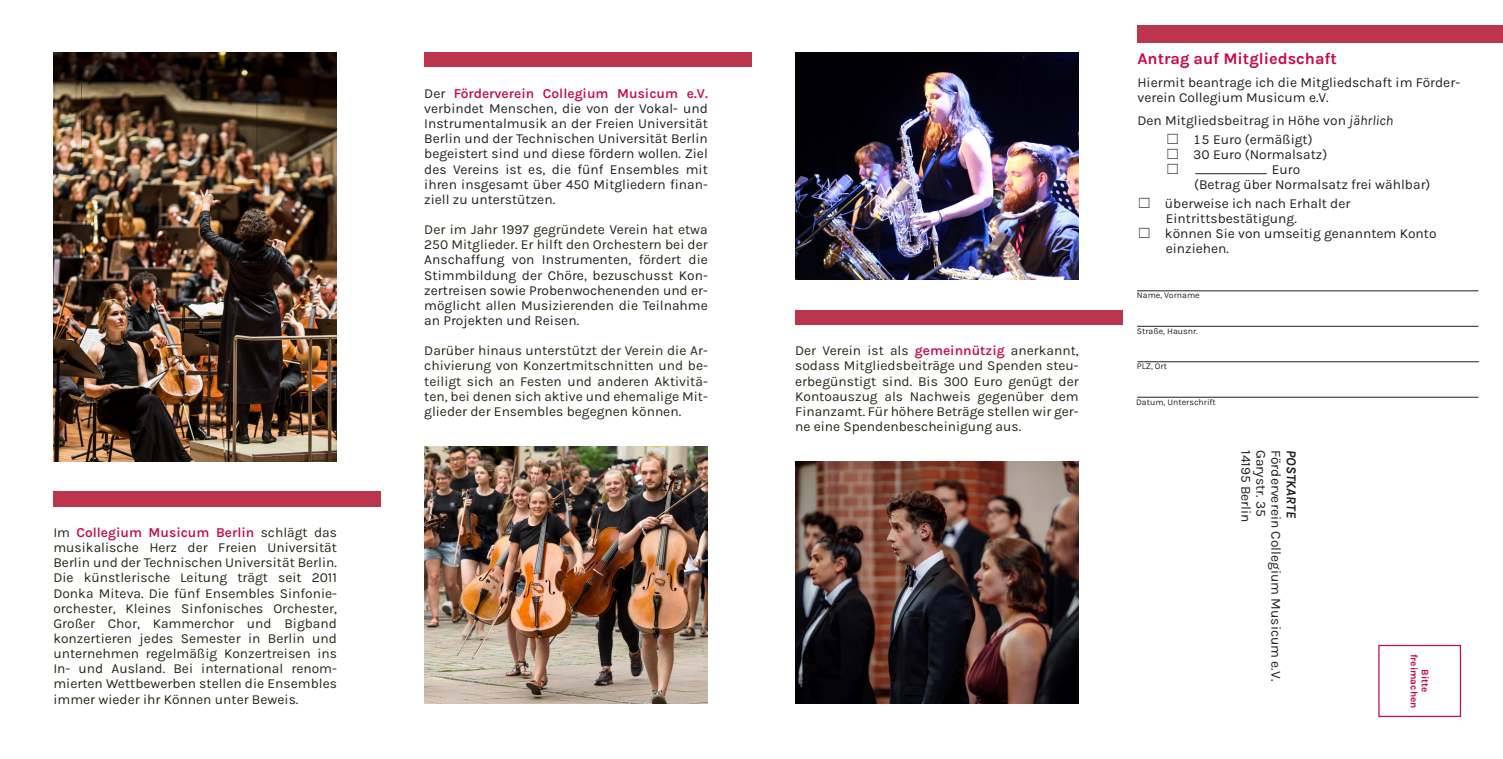
<style>
.page{position:relative;width:1503px;height:759px;background:#fff}
.page>*{position:absolute;margin:0;border:0;box-sizing:border-box;transform-origin:0 0}
.t1{font:700 16.25px "Karla";color:#c60a45}
.t2{font:13.75px/15.1px "Karla";color:#2a2416;text-align:justify}
.t3{font:13.75px/15.1px "Karla";color:#231f20}
.t4{font:italic 700 13.75px "Karla";color:#231f20}
.t5{font:13.75px "MS UI Gothic";color:#231f20}
.t6{font:700 10px/11px "Karla";color:#c60a45;text-align:center}
.t7{font:8.75px "Karla";color:#231f20}
.s1{font-weight:600;color:#c60a45}
.s2{color:#231f20}
.s3{font-style:italic}
.s4{font-family:"MS UI Gothic"}
</style>
<div class="page">
<hr style="left:1137px;top:290px;width:341px;height:1px;background:#231f20">
<hr style="left:1195px;top:173px;width:71px;height:1px;background:#231f20">
<hr style="left:1137px;top:326px;width:341px;height:1px;background:#231f20">
<hr style="left:1137px;top:361px;width:341px;height:1px;background:#231f20">
<hr style="left:1137px;top:396px;width:341px;height:1px;background:#231f20">
<div style="left:1137px;top:25px;width:365px;height:18px;background:#bb364c"></div>
<img style="left:795px;top:52px;width:283px;height:227px">
<div style="left:795px;top:310px;width:327px;height:15px;background:#bb364c"></div>
<img style="left:53px;top:52px;width:284px;height:409px">
<div style="left:424px;top:52px;width:327px;height:15px;background:#bb364c"></div>
<img style="left:424px;top:446px;width:284px;height:257px">
<img style="left:795px;top:461px;width:283px;height:242px">
<div style="left:53px;top:491px;width:327px;height:15px;background:#bb364c"></div>
<p class="t2" style="left:53px;top:524px;width:285px">Im <span class="s1">Collegium Musicum Berlin</span> schlägt das musikalische Herz der Freien Universität Berlin und der Technischen Universität Berlin.<br>Die künstlerische Leitung trägt seit 2011<br>Donka Miteva. Die fünf Ensembles Sinfonie&shy;orchester, Kleines Sinfonisches Orchester, Großer Chor, Kammerchor und Bigband konzertieren jedes Semester in Berlin und unternehmen regelmäßig Konzertreisen ins In- und Ausland. Bei international renom&shy;mierten Wettbewerben stellen die Ensembles immer wieder ihr Können unter Beweis.</p>
<p class="t3" style="left:424px;top:86px;width:285px;text-align:justify">Der <span class="s1">Förderverein Collegium Musicum e.V. </span>verbindet Menschen, die von der Vokal- und Instrumentalmusik an der Freien Universität Berlin und der Technischen Universität Berlin begeistert sind und diese fördern wollen. Ziel des Vereins ist es, die fünf Ensembles mit ihren insgesamt über 450 Mitgliedern finan&shy;ziell zu unterstützen.</p>
<p class="t2" style="left:424px;top:222px;width:285px">Der im Jahr 1997 gegründete <span class="s2">Verein</span> hat etwa 250 Mitglieder. Er hilft den Orchestern bei der <span class="s2">Anschaffung von Instrumenten</span>, fördert die <span class="s2">Stimmbildung der Chöre</span>, bezuschusst <span class="s2">Kon&shy;zertreisen</span> sowie <span class="s2">Probenwochenenden</span> und <span class="s2">er&shy;möglicht</span> allen Musizierenden die <span class="s2">Teilnahme an Projekten und Reisen</span>.</p>
<p class="t2" style="left:424px;top:343px;width:285px">Darüber hinaus unterstützt der Verein die Ar&shy;chivierung von Konzertmitschnitten und be&shy;teiligt sich an Festen und anderen Aktivitä&shy;ten, bei denen sich aktive und ehemalige Mit&shy;glieder der Ensembles begegnen können.</p>
<p class="t2" style="left:795px;top:343px;width:285px">Der Verein ist als <span class="s1">gemeinnützig</span> anerkannt, sodass Mitgliedsbeiträge und Spenden steu&shy;erbegünstigt sind. Bis 300 Euro genügt der Kontoauszug als Nachweis gegenüber dem Finanzamt. Für höhere Beträge stellen wir ger&shy;ne eine Spendenbescheinigung aus.</p>
<p class="t1" style="left:1137px;top:49px;width:201px">Antrag auf Mitgliedschaft</p>
<p class="t3" style="left:1137px;top:75px;width:324px">Hiermit beantrage ich die Mitgliedschaft im Förder&shy;verein Collegium Musicum e.V.</p>
<p class="t3" style="left:1165px;top:111px;width:229px;line-height:18.9px;text-indent:-28px">Den Mitgliedsbeitrag in Höhe von <span class="s3">jährlich </span><span class="s4">☐</span> 15 Euro (ermäßigt)</p>
<p class="t3" style="left:1165px;top:147px;width:163px"><span class="s4">☐</span> 30 Euro (Normalsatz)</p>
<p class="t5" style="left:1165px;top:162px;width:15px">☐</p>
<p class="t3" style="left:1194px;top:162px;width:238px;text-indent:78px">Euro<br>(Betrag über Normalsatz frei wählbar)</p>
<p class="t3" style="left:1137px;top:196px;width:214px"><span class="s4">☐</span> überweise ich nach Erhalt der</p>
<p class="t3" style="left:1165px;top:211px;width:132px">Eintrittsbestätigung.</p>
<p class="t3" style="left:1137px;top:226px;width:301px"><span class="s4">☐</span> können Sie von umseitig genanntem Konto</p>
<p class="t3" style="left:1165px;top:241px;width:65px">einziehen.</p>
<p class="t7" style="left:1136px;top:290px;width:64px">Name, Vorname</p>
<p class="t7" style="left:1136px;top:325px;width:62px">Straße, Hausnr.</p>
<p class="t7" style="left:1136px;top:360px;width:32px">PLZ, Ort</p>
<p class="t7" style="left:1136px;top:396px;width:81px">Datum, Unterschrift</p>
<p class="t3" style="left:1253px;top:450px;width:74px;rotate:90deg">14195 Berlin</p>
<p class="t3" style="left:1268px;top:450px;width:68px;rotate:90deg">Garystr. 35</p>
<p class="t3" style="left:1283px;top:450px;width:232px;rotate:90deg">Förderverein Collegium Musicum e.V.</p>
<p class="t4" style="left:1299px;top:450px;width:69px;rotate:90deg">POSTKARTE</p>
<p class="t6" style="left:1430px;top:653px;width:56px;rotate:90deg">Bitte freimachen</p>
</div>
